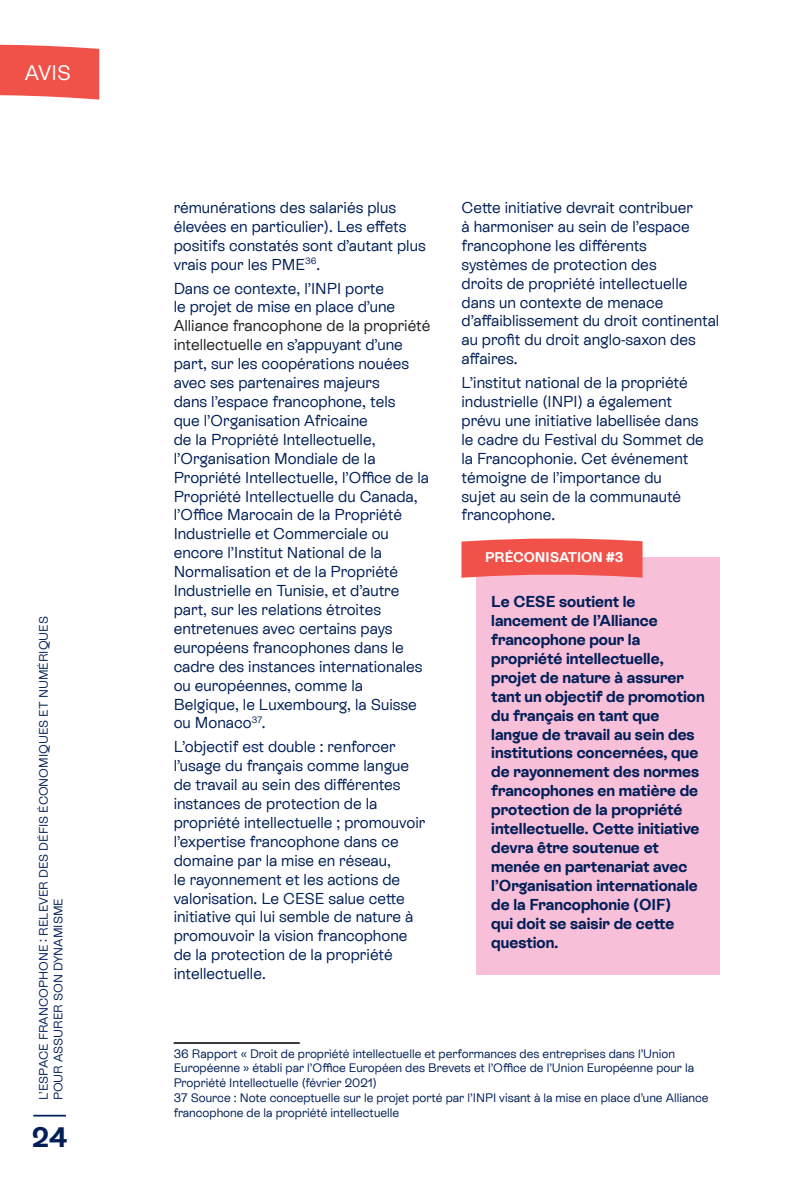
<style>
.page{position:relative;width:794px;height:1191px;background:#fff}
.page>*{position:absolute;margin:0;border:0;box-sizing:border-box;transform-origin:0 0}
.t1{font:700 28px "ES Rebond Grotesque";color:#001e57}
.t2{font:21px "ES Rebond Grotesque";color:#fff}
.Texte_courant{font:15.75px/18.9px "ES Rebond Grotesque";color:#001e57}
.Texte_courant-2{font:700 15.75px/18.9px "ES Rebond Grotesque";color:#001e57}
.Titre__plusieurs_précos{font:700 14px "ES Rebond Grotesque";color:#fff}
.Notes{font:12.25px/14.7px "ES Rebond Grotesque";color:#001e57}
.s1{color:#231f20}
</style>
<div class="page">
<svg style="left:0;top:44px;width:100px;height:56px;background:#f1635b"></svg>
<hr style="left:33px;top:1114px;width:33px;height:2px;background:#001e57">
<hr style="left:174px;top:1042px;width:126px;height:2px;background:#231f20">
<div style="left:476px;top:558px;width:243px;height:417px;background:#f7bfd8"></div>
<svg style="left:461px;top:538px;width:191px;height:40px;background:#f1655f"></svg>
<h2 class="t2" style="left:25px;top:59px;width:47px">AVIS</h2>
<p class="Notes" style="left:36px;top:1100px;width:485px;rotate:-90deg">L’ESPACE FRANCOPHONE : RELEVER DES DÉFIS ÉCONOMIQUES ET NUMÉRIQUES<br>POUR ASSURER SON DYNAMISME</p>
<h1 class="t1" style="left:32px;top:1118px;width:37px">24</h1>
<p class="Texte_courant" style="left:174px;top:197px;width:254px">rémunérations des salariés plus élevées en particulier). Les effets positifs constatés sont d’autant plus vrais pour les PME<sup>36</sup>.</p>
<p class="Texte_courant" style="left:174px;top:278px;width:258px">Dans ce contexte, l’INPI porte<br>le projet de mise en place d’une<br><span class="s1">Alliance francophone de la propriété intellectuell</span>e en s’appuyant d’une part, sur les coopérations nouées avec ses partenaires majeurs<br>dans l’espace francophone, tels<br>que l’Organisation Africaine<br>de la Propriété Intellectuelle, l’Organisation Mondiale de la<br>Propriété Intellectuelle, l’Office de la<br>Propriété Intellectuelle du Canada, l’Office Marocain de la Propriété<br>Industrielle et Commerciale ou encore l’Institut National de la<br>Normalisation et de la Propriété<br>Industrielle en Tunisie, et d’autre part, sur les relations étroites entretenues avec certains pays européens francophones dans le cadre des instances internationales ou européennes, comme la<br>Belgique, le Luxembourg, la Suisse ou Monaco<sup>37</sup>.</p>
<p class="Texte_courant" style="left:174px;top:737px;width:253px">L’objectif est double : renforcer l’usage du français comme langue de travail au sein des différentes instances de protection de la propriété intellectuelle ; promouvoir l’expertise francophone dans ce domaine par la mise en réseau,<br>le rayonnement et les actions de valorisation. Le CESE salue cette initiative qui lui semble de nature à promouvoir la vision francophone de la protection de la propriété intellectuelle.</p>
<p class="Texte_courant" style="left:461px;top:197px;width:259px">Cette initiative devrait contribuer<br>à harmoniser au sein de l’espace francophone les différents<br>systèmes de protection des<br>droits de propriété intellectuelle dans un contexte de menace d’affaiblissement du droit continental au profit du droit anglo-saxon des affaires.</p>
<p class="Texte_courant" style="left:461px;top:373px;width:244px">L’institut national de la propriété industrielle (INPI) a également prévu une initiative labellisée dans le cadre du Festival du Sommet de la Francophonie. Cet événement témoigne de l’importance du<br>sujet au sein de la communauté francophone.</p>
<p class="Titre__plusieurs_précos" style="left:485px;top:547px;width:140px">PRÉCONISATION #3</p>
<p class="Texte_courant-2" style="left:491px;top:591px;width:215px">Le CESE soutient le lancement de l’Alliance francophone pour la propriété intellectuelle, projet de nature à assurer tant un objectif de promotion du français en tant que langue de travail au sein des institutions concernées, que de rayonnement des normes francophones en matière de protection de la propriété intellectuelle. Cette initiative devra être soutenue et menée en partenariat avec l’Organisation internationale de la Francophonie (OIF)<br>qui doit se saisir de cette question.</p>
<p class="Notes" style="left:174px;top:1045px;width:522px">36 Rapport « Droit de propriété intellectuelle et performances des entreprises dans l’Union<br>Européenne » établi par l’Office Européen des Brevets et l’Office de l’Union Européenne pour la<br>Propriété Intellectuelle (février 2021)</p>
<p class="Notes" style="left:174px;top:1089px;width:536px">37 Source : Note conceptuelle sur le projet porté par l’INPI visant à la mise en place d’une Alliance francophone de la propriété intellectuelle</p>
</div>
